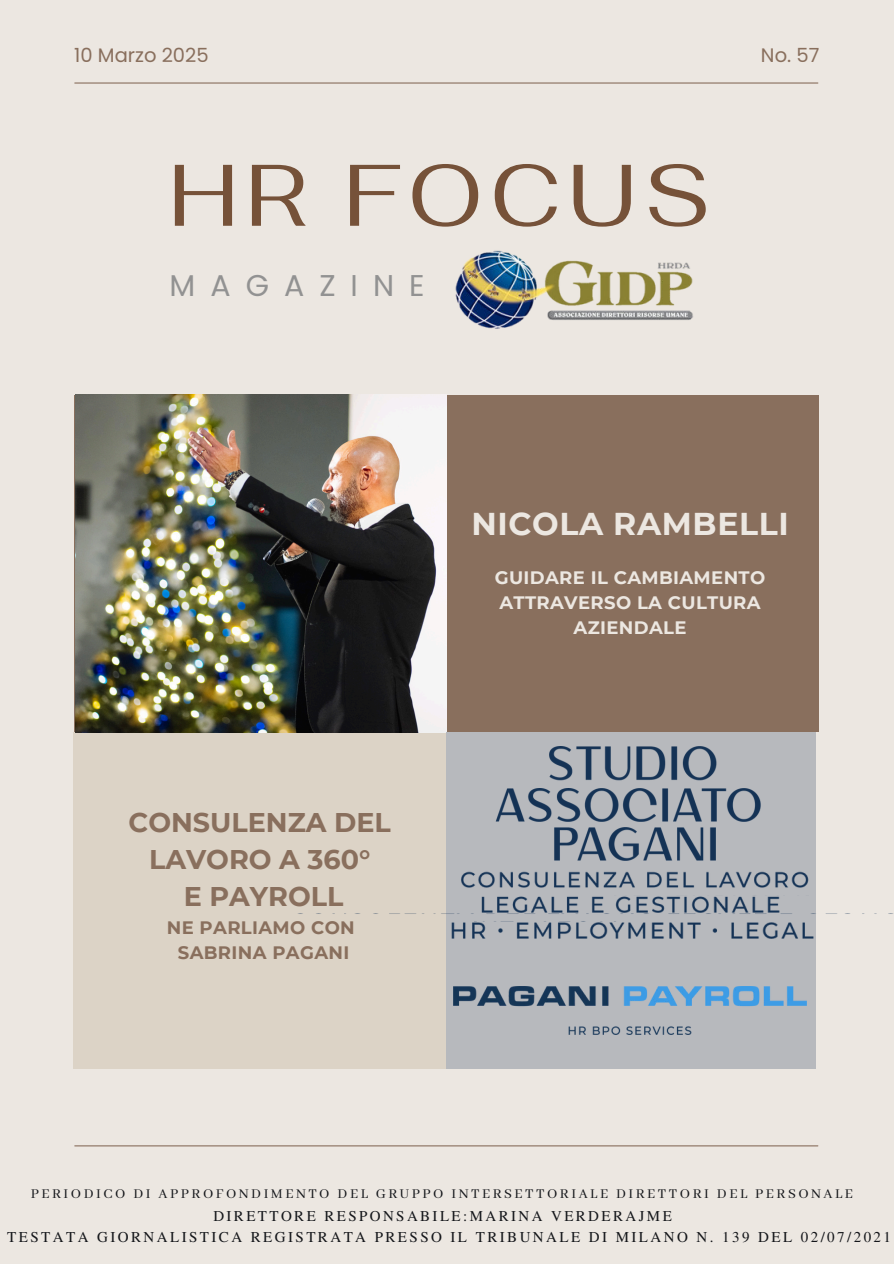
<style>
.page{position:relative;width:894px;height:1264px;background:#fff}
.page>*{position:absolute;margin:0;border:0;box-sizing:border-box;transform-origin:0 0}
.t1{font:87px "Fahkwang";letter-spacing:.08em;color:#765239}
.t2{font:700 31.5px "Montserrat";letter-spacing:.02em;color:#ece7e1}
.t3{font:30px "Poppins";letter-spacing:.5em;color:#929292}
.t4{font:700 27px/37.2px "Montserrat";color:#896f5d;text-align:center}
.t5{font:19.5px "Poppins";color:#896f5d}
.t6{font:700 18px/24.8px "Montserrat";letter-spacing:.02em;color:#ece7e1;text-align:center}
.t7{font:700 18px/24.8px "Montserrat";letter-spacing:.02em;color:#896f5d;text-align:center}
.t8{font:15px/20.5px "Te X Gyre Termes";letter-spacing:.16em;color:#14161a}
.t9{font:15px "Abhaya Libre";letter-spacing:.17em;color:#14161a}
</style>
<div class="page">
<div style="left:0;top:0;width:893px;height:1263px;background:#ece7e1"></div>
<hr style="left:75px;top:82px;width:742px;height:2px;background:#896f5d">
<img style="left:455px;top:250px;width:238px;height:79px">
<div style="left:74px;top:395px;width:744px;height:337px;background:#896f5d"></div>
<div style="left:73px;top:732px;width:376px;height:336px;background:#dcd3c6"></div>
<hr style="left:75px;top:1145px;width:742px;height:1px;background:#896f5d">
<img style="left:75px;top:395px;width:371px;height:337px">
<div style="left:446px;top:732px;width:369px;height:336px;background:#b7b9bd"></div>
<img style="left:461px;top:846px;width:347px;height:42px">
<img style="left:474px;top:887px;width:314px;height:27px">
<img style="left:451px;top:914px;width:365px;height:24px">
<img style="left:550px;top:746px;width:167px;height:35px">
<img style="left:546px;top:827px;width:169px;height:39px">
<img style="left:495px;top:788px;width:266px;height:34px">
<img style="left:453px;top:986px;width:353px;height:48px">
<h3 class="t5" style="left:74px;top:44px;width:136px">10 Marzo 2025</h3>
<h3 class="t5" style="left:760px;top:44px;width:60px">No. 57</h3>
<h1 class="t1" style="left:168px;top:121px;width:543px">HR FOCUS</h1>
<h3 class="t3" style="left:170px;top:268px;width:256px">MAGAZINE</h3>
<h3 class="t4" style="left:128px;top:802px;width:264px">CONSULENZA DEL<br>LAVORO A 360°<br>E PAYROLL</h3>
<p class="t7" style="left:167px;top:914px;width:189px">NE PARLIAMO CON<br>SABRINA PAGANI</p>
<h2 class="t2" style="left:471px;top:501px;width:319px">NICOLA RAMBELLI</h2>
<p class="t6" style="left:494px;top:564px;width:272px">GUIDARE IL CAMBIAMENTO<br>ATTRAVERSO LA CULTURA<br>AZIENDALE</p>
<p class="t9" style="left:31px;top:1184px;width:823px">PERIODICO DI APPROFONDIMENTO DEL GRUPPO INTERSETTORIALE DIRETTORI DEL PERSONALE</p>
<p class="t8" style="left:7px;top:1204px;width:885px;text-indent:206px">DIRETTORE RESPONSABILE:MARINA VERDERAJME<br>TESTATA GIORNALISTICA REGISTRATA PRESSO IL TRIBUNALE DI MILANO N. 139 DEL 02/07/2021</p>
</div>
